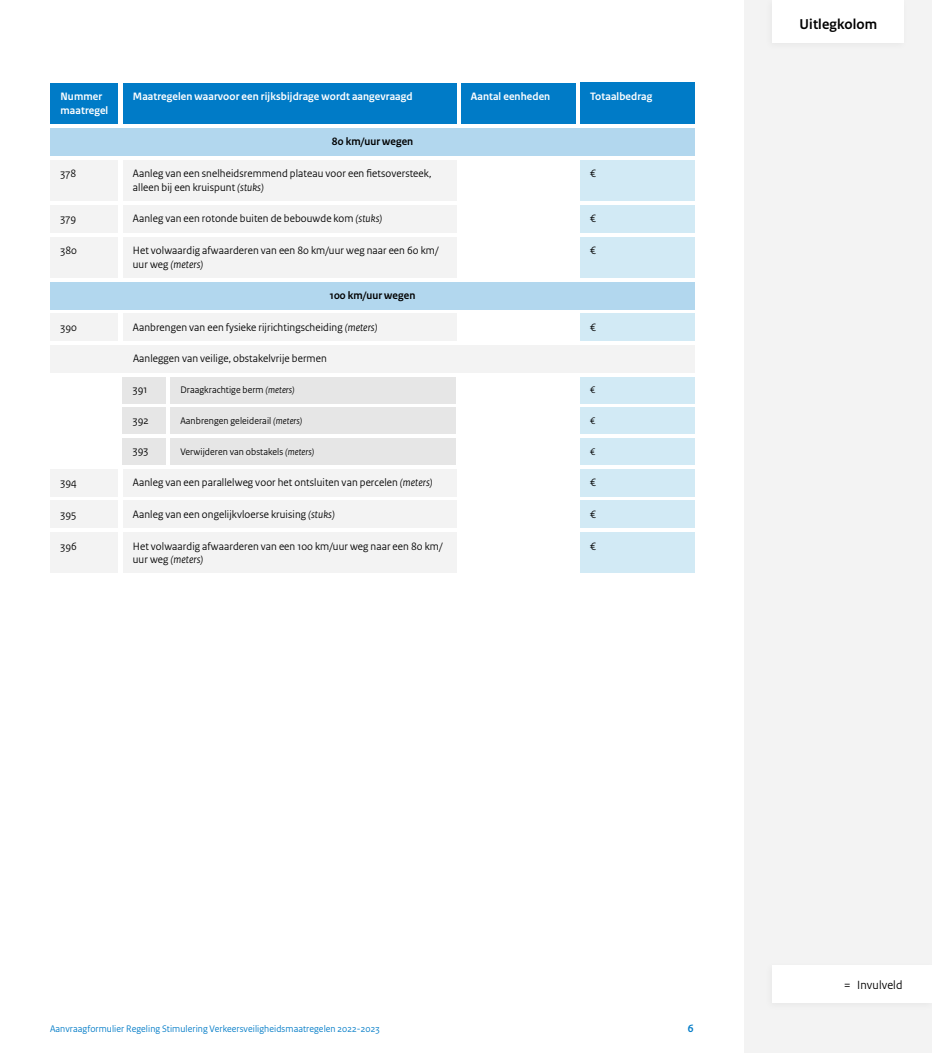
<style>
.page{position:relative;width:932px;height:1053px;background:#fff}
.page>*{position:absolute;margin:0;border:0;box-sizing:border-box;transform-origin:0 0}
.t1{font:700 15px "Rijksoverheid Sans Heading";letter-spacing:.01em;color:#000}
.t2{font:12.5px "Rijksoverheid Sans Heading";letter-spacing:.01em;color:#000}
.t3{font:11.25px/13.8px "Rijksoverheid Sans Heading";letter-spacing:.01em;color:#000}
.t4{font:700 11.25px "Rijksoverheid Sans Heading";letter-spacing:.01em;color:#fff}
.t5{font:700 11.25px "Rijksoverheid Sans Heading";letter-spacing:.01em;color:#000}
.t6{font:700 11.25px "Rijksoverheid Sans Heading";color:#007bc7}
.t7{font:10px "Rijksoverheid Sans Heading";letter-spacing:.01em;color:#000}
.t8{font:10px "Rijksoverheid Sans Heading";letter-spacing:.01em;color:#007bc7}
.s1{font-style:italic}
</style>
<div class="page">
<div style="left:123px;top:82px;width:333px;height:41px;background:#007bc7"></div>
<div style="left:50px;top:82px;width:68px;height:41px;background:#007bc7"></div>
<div style="left:461px;top:82px;width:114px;height:41px;background:#007bc7"></div>
<div style="left:580px;top:82px;width:115px;height:42px;background:#007bc7"></div>
<div style="left:580px;top:313px;width:115px;height:28px;background:#d2eaf5"></div>
<div style="left:580px;top:469px;width:115px;height:27px;background:#d2eaf5"></div>
<div style="left:580px;top:501px;width:115px;height:27px;background:#d2eaf5"></div>
<div style="left:580px;top:532px;width:115px;height:41px;background:#d2eaf5"></div>
<div style="left:123px;top:313px;width:333px;height:28px;background:#f3f3f3"></div>
<div style="left:123px;top:469px;width:333px;height:27px;background:#f3f3f3"></div>
<div style="left:123px;top:501px;width:333px;height:27px;background:#f3f3f3"></div>
<div style="left:123px;top:532px;width:333px;height:41px;background:#f3f3f3"></div>
<div style="left:50px;top:313px;width:68px;height:28px;background:#f3f3f3"></div>
<div style="left:50px;top:469px;width:68px;height:27px;background:#f3f3f3"></div>
<div style="left:50px;top:501px;width:68px;height:27px;background:#f3f3f3"></div>
<div style="left:50px;top:532px;width:68px;height:41px;background:#f3f3f3"></div>
<div style="left:50px;top:128px;width:645px;height:27px;background:#b2d7ee"></div>
<div style="left:50px;top:282px;width:645px;height:27px;background:#b2d7ee"></div>
<div style="left:50px;top:345px;width:645px;height:27px;background:#f3f3f3"></div>
<div style="left:580px;top:377px;width:115px;height:26px;background:#d2eaf5"></div>
<div style="left:580px;top:408px;width:115px;height:26px;background:#d2eaf5"></div>
<div style="left:580px;top:438px;width:115px;height:27px;background:#d2eaf5"></div>
<div style="left:123px;top:377px;width:43px;height:26px;background:#e6e6e6"></div>
<div style="left:123px;top:408px;width:43px;height:26px;background:#e6e6e6"></div>
<div style="left:123px;top:438px;width:43px;height:27px;background:#e6e6e6"></div>
<div style="left:170px;top:377px;width:286px;height:26px;background:#e6e6e6"></div>
<div style="left:170px;top:408px;width:286px;height:26px;background:#e6e6e6"></div>
<div style="left:170px;top:438px;width:286px;height:27px;background:#e6e6e6"></div>
<div style="left:580px;top:159px;width:115px;height:41px;background:#d2eaf5"></div>
<div style="left:580px;top:205px;width:115px;height:27px;background:#d2eaf5"></div>
<div style="left:580px;top:236px;width:115px;height:41px;background:#d2eaf5"></div>
<div style="left:123px;top:159px;width:333px;height:41px;background:#f3f3f3"></div>
<div style="left:123px;top:205px;width:333px;height:27px;background:#f3f3f3"></div>
<div style="left:123px;top:236px;width:333px;height:41px;background:#f3f3f3"></div>
<div style="left:50px;top:159px;width:68px;height:41px;background:#f3f3f3"></div>
<div style="left:50px;top:205px;width:68px;height:27px;background:#f3f3f3"></div>
<div style="left:50px;top:236px;width:68px;height:41px;background:#f3f3f3"></div>
<div style="left:745px;top:0;width:187px;height:1052px;background:#f3f3f3"></div>
<div style="left:764px;top:0;width:145px;height:51px;background:#000;opacity:.05"></div>
<div style="left:773px;top:0;width:131px;height:42px;background:#fff"></div>
<div style="left:764px;top:960px;width:168px;height:51px;background:#000;opacity:.05"></div>
<div style="left:773px;top:965px;width:159px;height:37px;background:#fff"></div>
<p class="t4" style="left:60px;top:90px;width:43px">Nummer</p>
<p class="t4" style="left:133px;top:90px;width:281px">Maatregelen waarvoor een rijksbijdrage wordt aangevraagd</p>
<p class="t4" style="left:60px;top:103px;width:49px">maatregel</p>
<p class="t3" style="left:60px;top:166px;width:17px">378</p>
<p class="t3" style="left:60px;top:212px;width:17px">379</p>
<p class="t3" style="left:60px;top:243px;width:18px">380</p>
<p class="t3" style="left:60px;top:320px;width:18px">390</p>
<p class="t3" style="left:60px;top:476px;width:18px">394</p>
<p class="t3" style="left:60px;top:507px;width:17px">395</p>
<p class="t3" style="left:60px;top:539px;width:18px">396</p>
<p class="t5" style="left:332px;top:135px;width:83px">80 km/uur wegen</p>
<p class="t3" style="left:133px;top:166px;width:300px">Aanleg van een snelheidsremmend plateau voor een fietsoversteek, alleen bij een kruispunt <span class="s1">(stuks)</span></p>
<p class="t3" style="left:133px;top:212px;width:251px">Aanleg van een rotonde buiten de bebouwde kom <span class="s1">(stuks)</span></p>
<p class="t3" style="left:133px;top:243px;width:307px">Het volwaardig afwaarderen van een 80 km/uur weg naar een 60 km/ uur weg <span class="s1">(meters)</span></p>
<p class="t5" style="left:330px;top:289px;width:87px">100 km/uur wegen</p>
<p class="t3" style="left:133px;top:320px;width:246px">Aanbrengen van een fysieke rijrichtingscheiding <span class="s1">(meters)</span></p>
<p class="t3" style="left:133px;top:352px;width:195px">Aanleggen van veilige, obstakelvrije bermen</p>
<p class="t3" style="left:133px;top:382px;width:16px">391</p>
<p class="t3" style="left:133px;top:413px;width:17px">392</p>
<p class="t3" style="left:133px;top:444px;width:17px">393</p>
<p class="t7" style="left:180px;top:384px;width:116px">Draagkrachtige berm <span class="s1">(meters)</span></p>
<p class="t7" style="left:180px;top:415px;width:123px">Aanbrengen geleiderail <span class="s1">(meters)</span></p>
<p class="t7" style="left:180px;top:445px;width:135px">Verwijderen van obstakels <span class="s1">(meters)</span></p>
<p class="t3" style="left:133px;top:476px;width:301px">Aanleg van een parallelweg voor het ontsluiten van percelen <span class="s1">(meters)</span></p>
<p class="t3" style="left:133px;top:507px;width:204px">Aanleg van een ongelijkvloerse kruising <span class="s1">(stuks)</span></p>
<p class="t3" style="left:133px;top:539px;width:311px">Het volwaardig afwaarderen van een 100 km/uur weg naar een 80 km/ uur weg <span class="s1">(meters)</span></p>
<p class="t4" style="left:471px;top:90px;width:81px">Aantal eenheden</p>
<p class="t4" style="left:590px;top:90px;width:64px">Totaalbedrag</p>
<p class="t3" style="left:590px;top:166px;width:7px">€</p>
<p class="t3" style="left:590px;top:212px;width:7px">€</p>
<p class="t3" style="left:590px;top:243px;width:7px">€</p>
<p class="t3" style="left:590px;top:320px;width:7px">€</p>
<p class="t7" style="left:590px;top:384px;width:7px">€</p>
<p class="t7" style="left:590px;top:415px;width:7px">€</p>
<p class="t7" style="left:590px;top:445px;width:7px">€</p>
<p class="t3" style="left:590px;top:476px;width:7px">€</p>
<p class="t3" style="left:590px;top:507px;width:7px">€</p>
<p class="t3" style="left:590px;top:539px;width:7px">€</p>
<h1 class="t1" style="left:799px;top:15px;width:79px">Uitlegkolom</h1>
<p class="t8" style="left:50px;top:1022px;width:331px">Aanvraagformulier Regeling Stimulering Verkeersveiligheidsmaatregelen 2022-2023</p>
<p class="t6" style="left:688px;top:1022px;width:7px">6</p>
<p class="t2" style="left:844px;top:977px;width:60px">= Invulveld</p>
</div>
